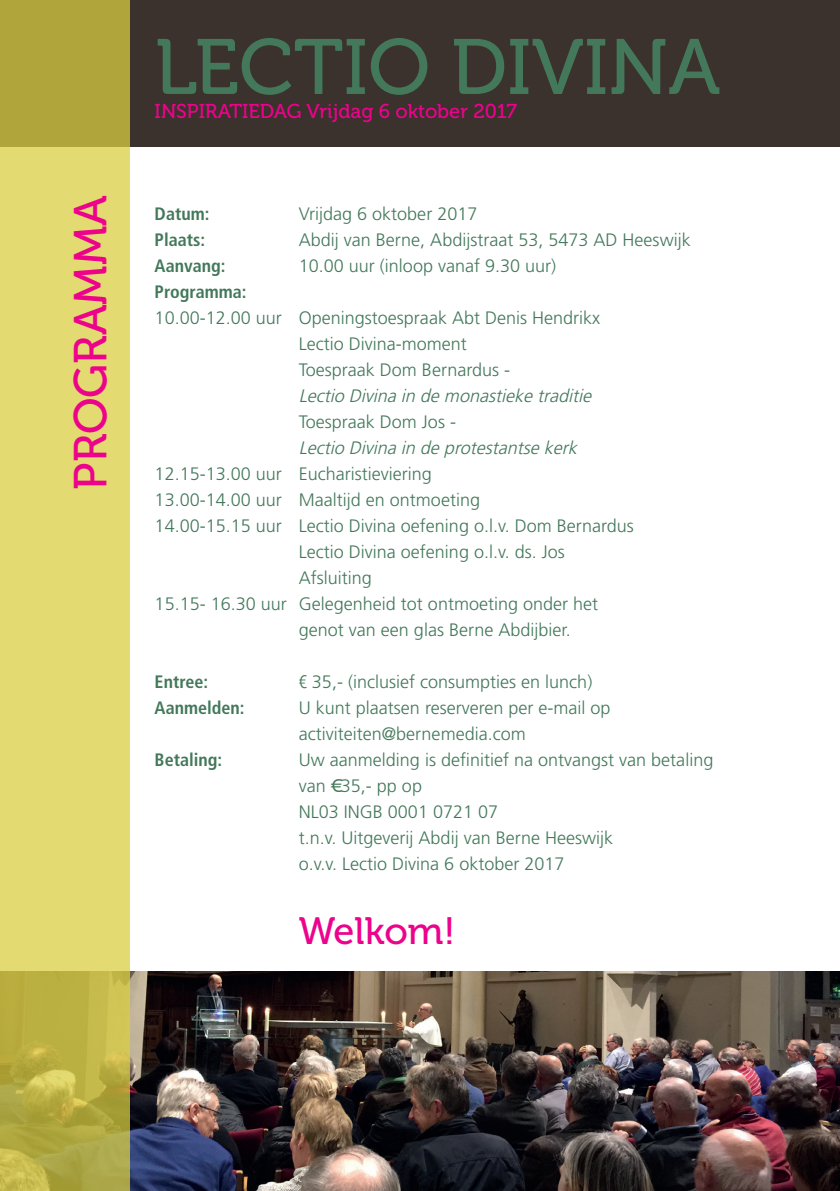
<style>
.page{position:relative;width:840px;height:1191px;background:#fff}
.page>*{position:absolute;margin:0;border:0;box-sizing:border-box;transform-origin:0 0}
.t1{font:78px "Museo 500";color:#43785a}
.t2{font:46px "Museo 500";color:#ed028c}
.t3{font:38px "Museo 500";color:#ed028c}
.t4{font:20px "Museo 500";color:#ed028c}
.t5{font:300 18px/26px "Frutiger";color:#43785a}
.t6{font:italic 300 18px "Frutiger";color:#43785a}
.t7{font:700 condensed 18px "Frutiger";color:#43785a}
.s1{font-family:"Avenir"}
</style>
<div class="page">
<img style="left:129px;top:971px;width:710px;height:220px">
<div style="left:0;top:0;width:839px;height:147px;background:#3b312d"></div>
<svg style="left:0;top:0;width:129px;height:1191px;background:#d4cc62"></svg>
<h2 class="t2" style="left:65px;top:489px;width:296px;rotate:-90deg">PROGRAMMA</h2>
<h1 class="t1" style="left:154px;top:24px;width:566px">LECTIO DIVINA</h1>
<p class="t4" style="left:154px;top:100px;width:364px">INSPIRATIEDAG Vrijdag 6 oktober 2017</p>
<p class="t7" style="left:154px;top:203px;width:56px">Datum:</p>
<p class="t5" style="left:298px;top:201px;width:180px">Vrijdag 6 oktober 2017</p>
<p class="t7" style="left:154px;top:229px;width:52px">Plaats:</p>
<p class="t5" style="left:298px;top:227px;width:393px">Abdij van Berne, Abdijstraat 53, 5473 AD Heeswijk</p>
<p class="t7" style="left:154px;top:255px;width:72px">Aanvang:</p>
<p class="t5" style="left:298px;top:253px;width:259px">10.00 uur (inloop vanaf 9.30 uur)</p>
<p class="t7" style="left:154px;top:281px;width:93px">Programma:</p>
<p class="t5" style="left:298px;top:305px;width:303px;text-indent:-144px">10.00-12.00 uur Openingstoespraak Abt Denis Hendrikx<br>Lectio Divina-moment<br>Toespraak Dom Bernardus -</p>
<p class="t6" style="left:298px;top:385px;width:298px">Lectio Divina in de monastieke traditie</p>
<p class="t5" style="left:298px;top:409px;width:159px">Toespraak Dom Jos -</p>
<p class="t6" style="left:298px;top:437px;width:284px">Lectio Divina in de protestantse kerk</p>
<p class="t5" style="left:154px;top:461px;width:278px">12.15-13.00 uur Eucharistieviering</p>
<p class="t5" style="left:154px;top:487px;width:327px">13.00-14.00 uur Maaltijd en ontmoeting</p>
<p class="t5" style="left:154px;top:513px;width:480px">14.00-15.15 uur Lectio Divina oefening o.l.v. Dom Bernardus</p>
<p class="t5" style="left:298px;top:539px;width:267px">Lectio Divina oefening o.l.v. ds. Jos</p>
<p class="t5" style="left:298px;top:565px;width:75px">Afsluiting</p>
<p class="t5" style="left:154px;top:591px;width:445px">15.15- 16.30 uur Gelegenheid tot ontmoeting onder het</p>
<p class="t5" style="left:298px;top:617px;width:273px">genot van een glas Berne Abdijbier.</p>
<p class="t7" style="left:154px;top:671px;width:55px">Entree:</p>
<p class="t5" style="left:298px;top:669px;width:295px"><span class="s1">€</span> 35,- (inclusief consumpties en lunch)</p>
<p class="t7" style="left:154px;top:697px;width:91px">Aanmelden:</p>
<p class="t5" style="left:298px;top:694px;width:313px">U kunt plaatsen reserveren per e-mail op activiteiten@bernemedia.com</p>
<p class="t7" style="left:154px;top:749px;width:69px">Betaling:</p>
<p class="t5" style="left:298px;top:747px;width:416px">Uw aanmelding is definitief na ontvangst van betaling van € 35,- pp op<br>NL03 INGB 0001 0721 07<br>t.n.v. Uitgeverij Abdij van Berne Heeswijk<br>o.v.v. Lectio Divina 6 oktober 2017</p>
<h3 class="t3" style="left:298px;top:910px;width:158px">Welkom!</h3>
</div>
